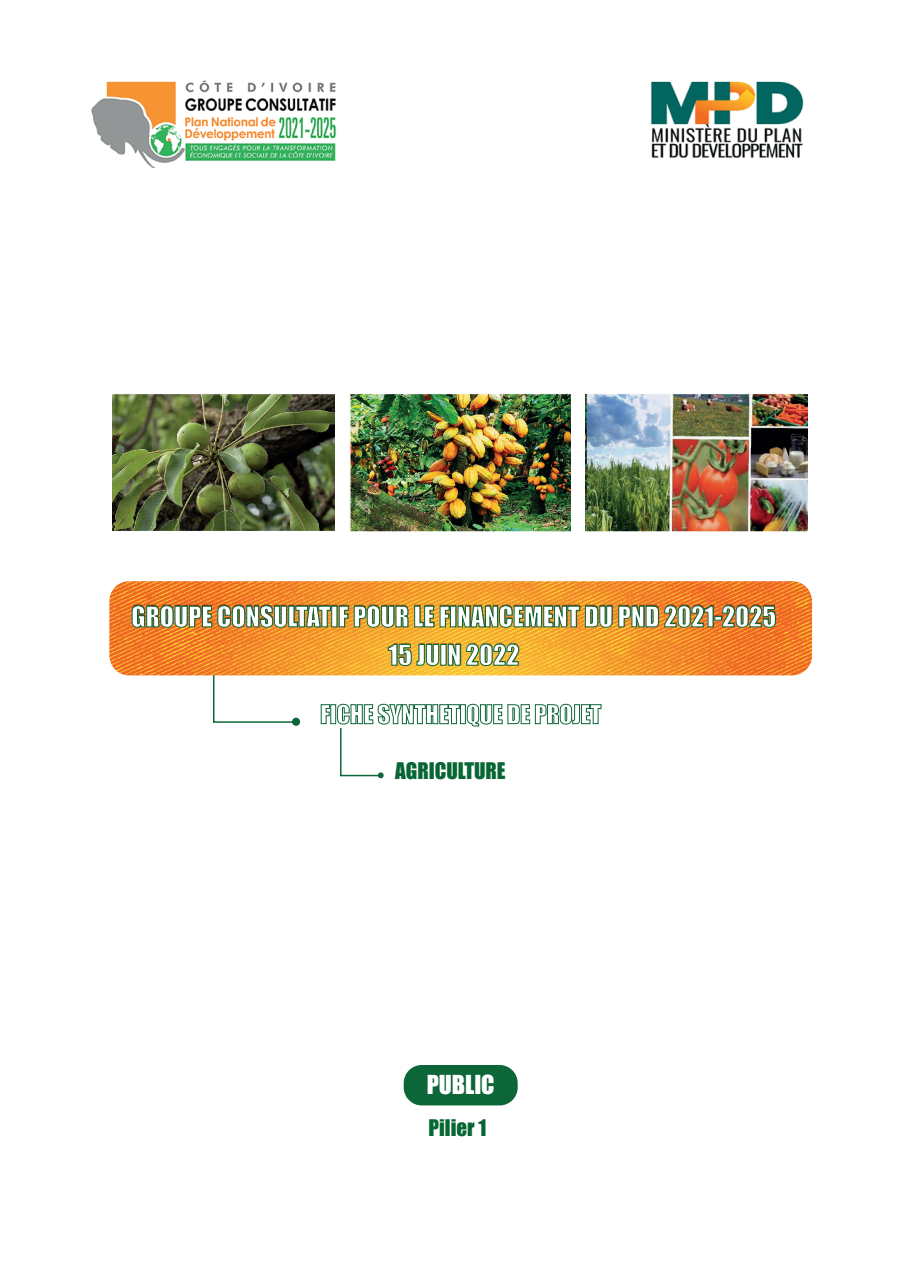
<style>
.page{position:relative;width:915px;height:1285px;background:#fff}
.page>*{position:absolute;margin:0;border:0;box-sizing:border-box;transform-origin:0 0}
.t1{font:26.1px/38.2px "Impact";color:#fff;text-align:center}
.t2{font:24px "Impact";color:#fff}
.t3{font:21px "Impact";color:#076633}
</style>
<div class="page">
<div style="left:403px;top:1064px;width:114px;height:41px;background:#0c6638;border-radius:18px"></div>
<img style="left:109px;top:581px;width:702px;height:87px">
<img style="left:109px;top:602px;width:699px;height:177px">
<svg style="left:132px;top:605px;width:199px;height:22px"></svg>
<div style="left:331px;top:606px;width:6px;height:21px;border:1px solid #0c6638"></div>
<svg style="left:339px;top:605px;width:9px;height:22px"></svg>
<svg style="left:354px;top:605px;width:54px;height:22px"></svg>
<svg style="left:414px;top:605px;width:35px;height:22px"></svg>
<div style="left:450px;top:606px;width:6px;height:21px;border:1px solid #0c6638"></div>
<svg style="left:457px;top:605px;width:122px;height:22px"></svg>
<svg style="left:585px;top:605px;width:27px;height:22px"></svg>
<svg style="left:618px;top:605px;width:40px;height:22px"></svg>
<svg style="left:664px;top:605px;width:111px;height:22px"></svg>
<svg style="left:388px;top:644px;width:51px;height:22px"></svg>
<div style="left:440px;top:644px;width:6px;height:21px;border:1px solid #0c6638"></div>
<svg style="left:447px;top:644px;width:13px;height:21px"></svg>
<svg style="left:466px;top:643px;width:53px;height:23px"></svg>
<img style="left:91px;top:80px;width:245px;height:88px">
<img style="left:650px;top:81px;width:154px;height:77px">
<svg style="left:320px;top:703px;width:10px;height:21px"></svg>
<div style="left:330px;top:704px;width:6px;height:20px;border:1px solid #0c6638"></div>
<div style="left:460px;top:704px;width:5px;height:20px;border:1px solid #0c6638"></div>
<svg style="left:466px;top:703px;width:135px;height:23px"></svg>
<div style="left:292px;top:717px;width:8px;height:8px;background:#0c6638;border-radius:50%"></div>
<svg style="left:336px;top:703px;width:124px;height:75px"></svg>
<img style="left:113px;top:393px;width:221px;height:138px">
<img style="left:349px;top:393px;width:221px;height:138px">
<img style="left:585px;top:393px;width:222px;height:138px">
<p class="t1" style="left:131px;top:596px;width:646px">GROUPE CONSULTATIF POUR LE FINANCEMENT DU PND 2021-2025<br>15 JUIN 2022</p>
<p class="t3" style="left:395px;top:754px;width:112px">AGRICULTURE</p>
<p class="t2" style="left:426px;top:1065px;width:69px">PUBLIC</p>
<p class="t3" style="left:428px;top:1110px;width:59px">Pilier 1</p>
</div>
